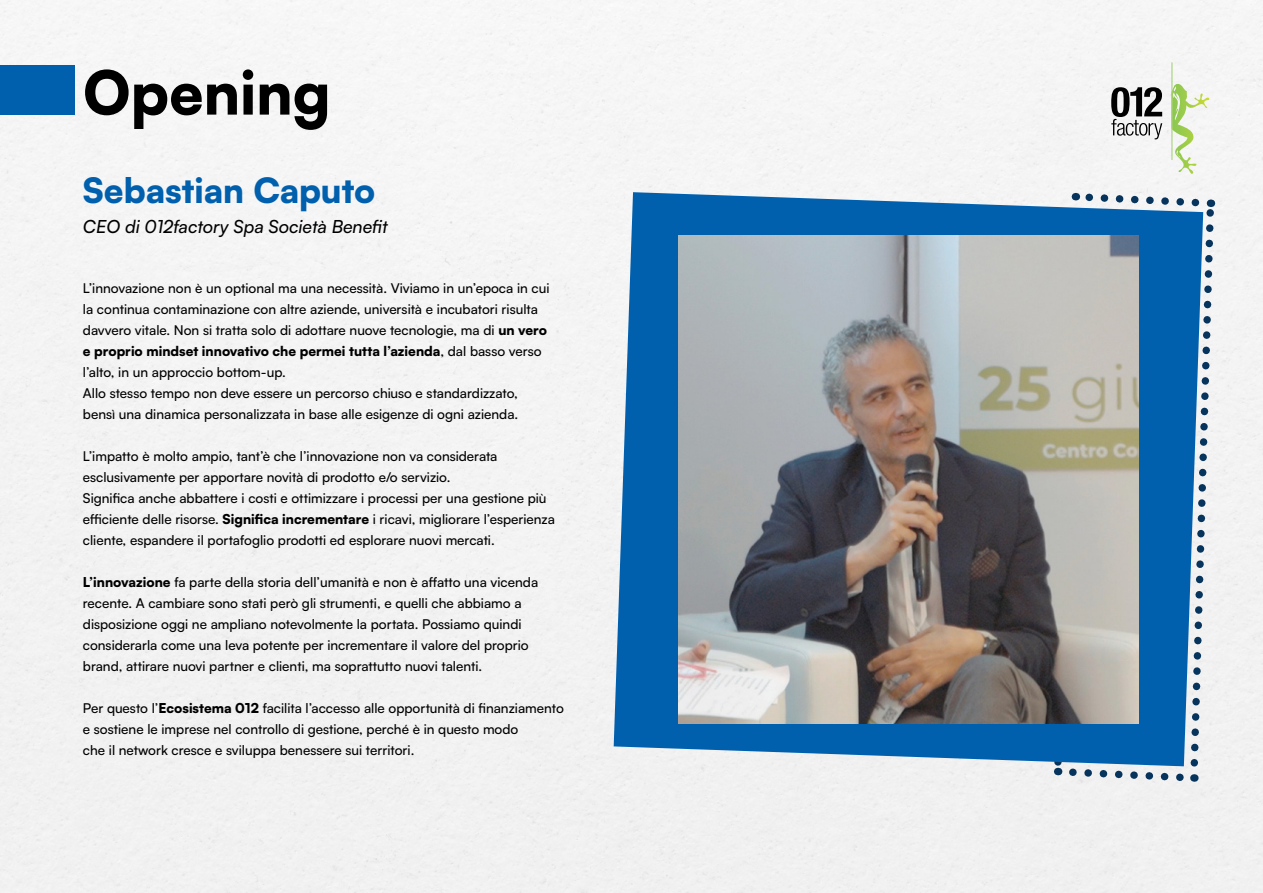
<style>
.page{position:relative;width:1263px;height:893px;background:#f3f3f3}
.page>*{position:absolute;margin:0;border:0;box-sizing:border-box;transform-origin:0 0}
.t1{font:900 60px "Satoshi";color:#000}
.t2{font:900 34.5px "Satoshi";color:#0060ae}
.t3{font:italic 500 18px "Satoshi";color:#000}
.t4{font:500 13.5px/21px "Satoshi";color:#000}
.s1{font-weight:900}
</style>
<div class="page">
<div style="left:0;top:65px;width:74px;height:50px;background:#0060ae"></div>
<svg style="left:1050px;top:189px;width:168px;height:596px"></svg>
<svg style="left:614px;top:192px;width:589px;height:574px;fill:#0060ae"></svg>
<img style="left:679px;top:235px;width:459px;height:488px">
<svg style="left:1111px;top:87px;width:51px;height:52px"></svg>
<svg style="left:1171px;top:62px;width:38px;height:112px"></svg>
<h1 class="t1" style="left:83px;top:47px;width:249px">Opening</h1>
<h2 class="t2" style="left:83px;top:164px;width:294px">Sebastian Caputo</h2>
<h3 class="t3" style="left:83px;top:214px;width:306px">CEO di 012factory Spa Società Benefit</h3>
<p class="t4" style="left:83px;top:277px;width:468px">L’innovazione non è un optional ma una necessità. Viviamo in un’epoca in cui la continua contaminazione con altre aziende, università e incubatori risulta davvero vitale. Non si tratta solo di adottare nuove tecnologie, ma di <span class="s1">un vero e proprio mindset innovativo che permei tutta l’azienda</span>, dal basso verso l’alto, in un approccio bottom-up.<br>Allo stesso tempo non deve essere un percorso chiuso e standardizzato, bensì una dinamica personalizzata in base alle esigenze di ogni azienda.</p>
<p class="t4" style="left:83px;top:445px;width:474px">L’impatto è molto ampio, tant’è che l’innovazione non va considerata esclusivamente per apportare novità di prodotto e/o servizio.<br>Significa anche abbattere i costi e ottimizzare i processi per una gestione più efficiente delle risorse. <span class="s1">Significa incrementare</span> i ricavi, migliorare l’esperienza cliente, espandere il portafoglio prodotti ed esplorare nuovi mercati.</p>
<p class="t4" style="left:83px;top:571px;width:457px"><span class="s1">L’innovazione</span> fa parte della storia dell’umanità e non è affatto una vicenda recente. A cambiare sono stati però gli strumenti, e quelli che abbiamo a disposizione oggi ne ampliano notevolmente la portata. Possiamo quindi considerarla come una leva potente per incrementare il valore del proprio brand, attirare nuovi partner e clienti, ma soprattutto nuovi talenti.</p>
<p class="t4" style="left:83px;top:697px;width:483px">Per questo l’<span class="s1">Ecosistema 012</span> facilita l’accesso alle opportunità di finanziamento e sostiene le imprese nel controllo di gestione, perché è in questo modo<br>che il network cresce e sviluppa benessere sui territori.</p>
</div>
